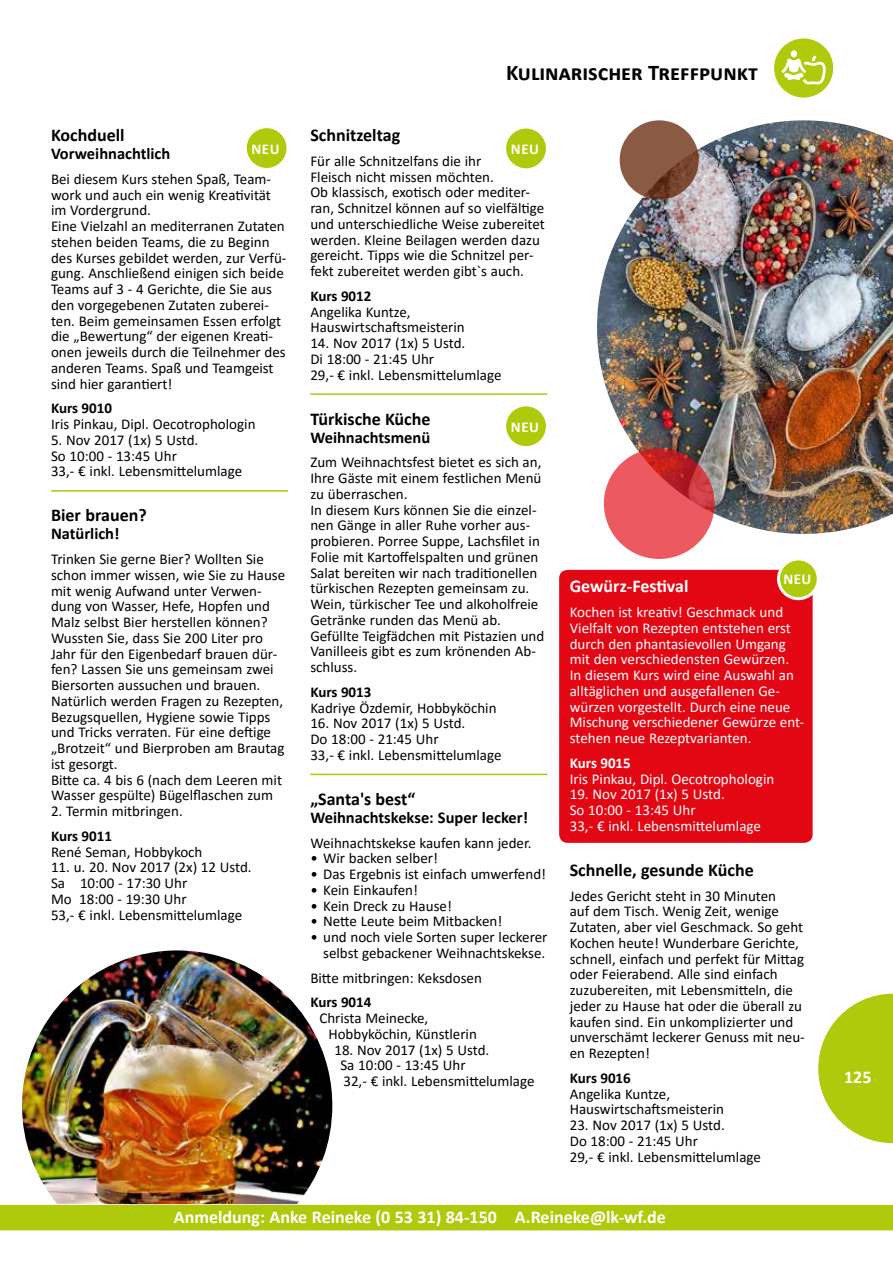
<style>
.page{position:relative;width:893px;height:1263px;background:#fff}
.page>*{position:absolute;margin:0;border:0;box-sizing:border-box;transform-origin:0 0}
.t1{font:700 22.5px "Calibri";color:#000}
.t2{font:700 18px "Calibri";color:#000}
.t3{font:700 18px "Calibri";color:#fff}
.t4{font:18px "Calibri";color:#fff}
.t5{font:700 16.5px "Calibri";color:#000}
.t6{font:15px/15.8px "Calibri";color:#000}
.t7{font:15px/15.8px "Calibri";color:#fff}
.t8{font:700 15px "Calibri";color:#000}
.t9{font:700 15px "Calibri";letter-spacing:.03em;color:#fff}
</style>
<div class="page">
<div style="left:0;top:1205px;width:893px;height:25px;background:#afca0b"></div>
<svg style="left:818px;top:994px;width:75px;height:149px"></svg>
<div style="left:774px;top:38px;width:59px;height:60px;background:#afca0b;border-radius:50%"></div>
<div style="left:791px;top:50px;width:6px;height:7px;background:#fff;border-radius:50%"></div>
<svg style="left:781px;top:56px;width:45px;height:28px"></svg>
<div style="left:559px;top:570px;width:254px;height:273px;background:#e30613;border-radius:9px"></div>
<img style="left:597px;top:120px;width:296px;height:414px">
<hr style="left:51px;top:490px;width:237px;height:2px;background:#afca0b">
<div style="left:247px;top:128px;width:39px;height:40px;background:#afca0b;border-radius:50%"></div>
<hr style="left:310px;top:393px;width:237px;height:2px;background:#afca0b">
<hr style="left:310px;top:774px;width:237px;height:1px;background:#afca0b">
<div style="left:506px;top:129px;width:40px;height:39px;background:#afca0b;border-radius:50%"></div>
<div style="left:506px;top:406px;width:40px;height:40px;background:#afca0b;border-radius:50%"></div>
<svg style="left:620px;top:120px;width:79px;height:79px;background:#84543c"></svg>
<svg style="left:604px;top:448px;width:111px;height:111px;background:#e14e55"></svg>
<img style="left:22px;top:950px;width:310px;height:254px">
<div style="left:778px;top:559px;width:40px;height:40px;background:#afca0b;border-radius:50%"></div>
<div style="left:777px;top:557px;width:43px;height:43px;border:3px solid #fff;border-radius:50%"></div>
<h1 class="t1" style="left:506px;top:57px;width:253px">Kulinarischer Treffpunkt</h1>
<p class="t2" style="left:51px;top:122px;width:75px">Kochduell</p>
<p class="t9" style="left:252px;top:138px;width:30px">NEU</p>
<p class="t5" style="left:51px;top:142px;width:121px">Vorweihnachtlich</p>
<p class="t6" style="left:51px;top:171px;width:237px">Bei diesem Kurs stehen Spaß, Team&shy;work und auch ein wenig Kreativität im Vordergrund.<br>Eine Vielzahl an mediterranen Zutaten stehen beiden Teams, die zu Beginn des Kurses gebildet werden, zur Verfü&shy;gung. Anschließend einigen sich beide Teams auf 3 - 4 Gerichte, die Sie aus den vorgegebenen Zutaten zuberei&shy;ten. Beim gemeinsamen Essen erfolgt die „Bewertung“ der eigenen Kreati&shy;onen jeweils durch die Teilnehmer des anderen Teams. Spaß und Teamgeist sind hier garantiert!</p>
<p class="t8" style="left:51px;top:398px;width:63px">Kurs 9010</p>
<p class="t6" style="left:51px;top:416px;width:206px">Iris Pinkau, Dipl. Oecotrophologin</p>
<p class="t6" style="left:51px;top:432px;width:193px">5. Nov 2017 (1x) 5 Ustd.<br>So 10:00 - 13:45 Uhr<br>33,- € inkl. Lebensmittelumlage</p>
<p class="t2" style="left:51px;top:503px;width:97px">Bier brauen?</p>
<p class="t5" style="left:51px;top:522px;width:70px">Natürlich!</p>
<p class="t6" style="left:51px;top:551px;width:236px">Trinken Sie gerne Bier? Wollten Sie schon immer wissen, wie Sie zu Hause mit wenig Aufwand unter Verwen&shy;dung von Wasser, Hefe, Hopfen und Malz selbst Bier herstellen können?<br>Wussten Sie, dass Sie 200 Liter pro Jahr für den Eigenbedarf brauen dür&shy;fen? Lassen Sie uns gemeinsam zwei Biersorten aussuchen und brauen.<br>Natürlich werden Fragen zu Rezepten, Bezugsquellen, Hygiene sowie Tipps und Tricks verraten. Für eine deftige „Brotzeit“ und Bierproben am Brautag ist gesorgt.<br>Bitte ca. 4 bis 6 (nach dem Leeren mit Wasser gespülte) Bügelflaschen zum</p>
<p class="t6" style="left:51px;top:803px;width:133px">2. Termin mitbringen.</p>
<p class="t8" style="left:51px;top:825px;width:63px">Kurs 9011</p>
<p class="t6" style="left:51px;top:843px;width:153px">René Seman, Hobbykoch</p>
<p class="t6" style="left:51px;top:859px;width:202px">11. u. 20. Nov 2017 (2x) 12 Ustd.<br>Sa 10:00 - 17:30 Uhr<br>Mo 18:00 - 19:30 Uhr<br>53,- € inkl. Lebensmittelumlage</p>
<p class="t2" style="left:310px;top:122px;width:91px">Schnitzeltag</p>
<p class="t9" style="left:511px;top:138px;width:30px">NEU</p>
<p class="t6" style="left:310px;top:153px;width:236px">Für alle Schnitzelfans die ihr<br>Fleisch nicht missen möchten.<br>Ob klassisch, exotisch oder mediter&shy;ran, Schnitzel können auf so vielfältige und unterschiedliche Weise zubereitet werden. Kleine Beilagen werden dazu gereicht. Tipps wie die Schnitzel per&shy;fekt zubereitet werden gibt`s auch.</p>
<p class="t8" style="left:310px;top:285px;width:63px">Kurs 9012</p>
<p class="t6" style="left:310px;top:303px;width:156px">Angelika Kuntze,<br>Hauswirtschaftsmeisterin</p>
<p class="t6" style="left:310px;top:335px;width:193px">14. Nov 2017 (1x) 5 Ustd.<br>Di 18:00 - 21:45 Uhr<br>29,- € inkl. Lebensmittelumlage</p>
<p class="t2" style="left:310px;top:406px;width:122px">Türkische Küche</p>
<p class="t9" style="left:511px;top:416px;width:30px">NEU</p>
<p class="t5" style="left:310px;top:425px;width:121px">Weihnachtsmenü</p>
<p class="t6" style="left:310px;top:454px;width:235px">Zum Weihnachtsfest bietet es sich an, Ihre Gäste mit einem festlichen Menü zu überraschen.<br>In diesem Kurs können Sie die einzel&shy;nen Gänge in aller Ruhe vorher aus&shy;probieren. Porree Suppe, Lachsfilet in Folie mit Kartoffelspalten und grünen Salat bereiten wir nach traditionellen türkischen Rezepten gemeinsam zu.<br>Wein, türkischer Tee und alkoholfreie Getränke runden das Menü ab.<br>Gefüllte Teigfädchen mit Pistazien und Vanilleeis gibt es zum krönenden Ab&shy;schluss.</p>
<p class="t8" style="left:310px;top:681px;width:63px">Kurs 9013</p>
<p class="t6" style="left:310px;top:699px;width:188px">Kadriye Özdemir, Hobbyköchin</p>
<p class="t6" style="left:310px;top:715px;width:193px">16. Nov 2017 (1x) 5 Ustd.<br>Do 18:00 - 21:45 Uhr<br>33,- € inkl. Lebensmittelumlage</p>
<p class="t2" style="left:310px;top:786px;width:106px">„Santa's best“</p>
<p class="t5" style="left:310px;top:806px;width:219px">Weihnachtskekse: Super lecker!</p>
<p class="t6" style="left:310px;top:834px;width:223px">Weihnachtskekse kaufen kann jeder.</p>
<p class="t6" style="left:310px;top:850px;width:129px">• Wir backen selber!</p>
<p class="t6" style="left:310px;top:866px;width:237px">• Das Ergebnis ist einfach umwerfend!</p>
<p class="t6" style="left:310px;top:882px;width:109px">• Kein Einkaufen!</p>
<p class="t6" style="left:310px;top:897px;width:143px">• Kein Dreck zu Hause!</p>
<p class="t6" style="left:310px;top:913px;width:193px">• Nette Leute beim Mitbacken!</p>
<p class="t6" style="left:310px;top:929px;width:238px;text-align:right">• und noch viele Sorten super leckerer selbst gebackener Weihnachtskekse.</p>
<p class="t6" style="left:310px;top:969px;width:173px">Bitte mitbringen: Keksdosen</p>
<p class="t8" style="left:310px;top:992px;width:63px">Kurs 9014</p>
<p class="t6" style="left:328px;top:1010px;width:150px;text-indent:-9px">Christa Meinecke,<br>Hobbyköchin, Künstlerin</p>
<p class="t6" style="left:340px;top:1041px;width:196px;text-indent:-6px">18. Nov 2017 (1x) 5 Ustd.<br>Sa 10:00 - 13:45 Uhr<br>32,- € inkl. Lebensmittelumlage</p>
<p class="t9" style="left:783px;top:569px;width:29px">NEU</p>
<p class="t3" style="left:570px;top:574px;width:120px">Gewürz-Festival</p>
<p class="t7" style="left:570px;top:604px;width:236px">Kochen ist kreativ! Geschmack und Vielfalt von Rezepten entstehen erst durch den phantasievollen Umgang mit den verschiedensten Gewürzen.<br>In diesem Kurs wird eine Auswahl an alltäglichen und ausgefallenen Ge&shy;würzen vorgestellt. Durch eine neue Mischung verschiedener Gewürze ent&shy;stehen neue Rezeptvarianten.</p>
<p class="t9" style="left:570px;top:752px;width:63px">Kurs 9015</p>
<p class="t7" style="left:570px;top:770px;width:206px">Iris Pinkau, Dipl. Oecotrophologin</p>
<p class="t7" style="left:570px;top:786px;width:193px">19. Nov 2017 (1x) 5 Ustd.<br>So 10:00 - 13:45 Uhr<br>33,- € inkl. Lebensmittelumlage</p>
<p class="t2" style="left:570px;top:857px;width:186px">Schnelle, gesunde Küche</p>
<p class="t6" style="left:570px;top:887px;width:237px">Jedes Gericht steht in 30 Minuten<br>auf dem Tisch. Wenig Zeit, wenige Zutaten, aber viel Geschmack. So geht Kochen heute! Wunderbare Gerichte, schnell, einfach und perfekt für Mittag oder Feierabend. Alle sind einfach zuzubereiten, mit Lebensmitteln, die jeder zu Hause hat oder die überall zu kaufen sind. Ein unkomplizierter und unverschämt leckerer Genuss mit neu&shy;en Rezepten!</p>
<p class="t8" style="left:570px;top:1067px;width:63px">Kurs 9016</p>
<p class="t6" style="left:570px;top:1085px;width:156px">Angelika Kuntze,<br>Hauswirtschaftsmeisterin</p>
<p class="t6" style="left:570px;top:1117px;width:193px">23. Nov 2017 (1x) 5 Ustd.<br>Do 18:00 - 21:45 Uhr<br>29,- € inkl. Lebensmittelumlage</p>
<p class="t3" style="left:174px;top:1204px;width:493px">Anmeldung: Anke Reineke (0 53 31) 84-150 A.Reineke@lk-wf.de</p>
<p class="t3" style="left:844px;top:1064px;width:29px">125</p>
<p class="t4" style="left:835px;top:1067px;width:29px">125</p>
</div>
